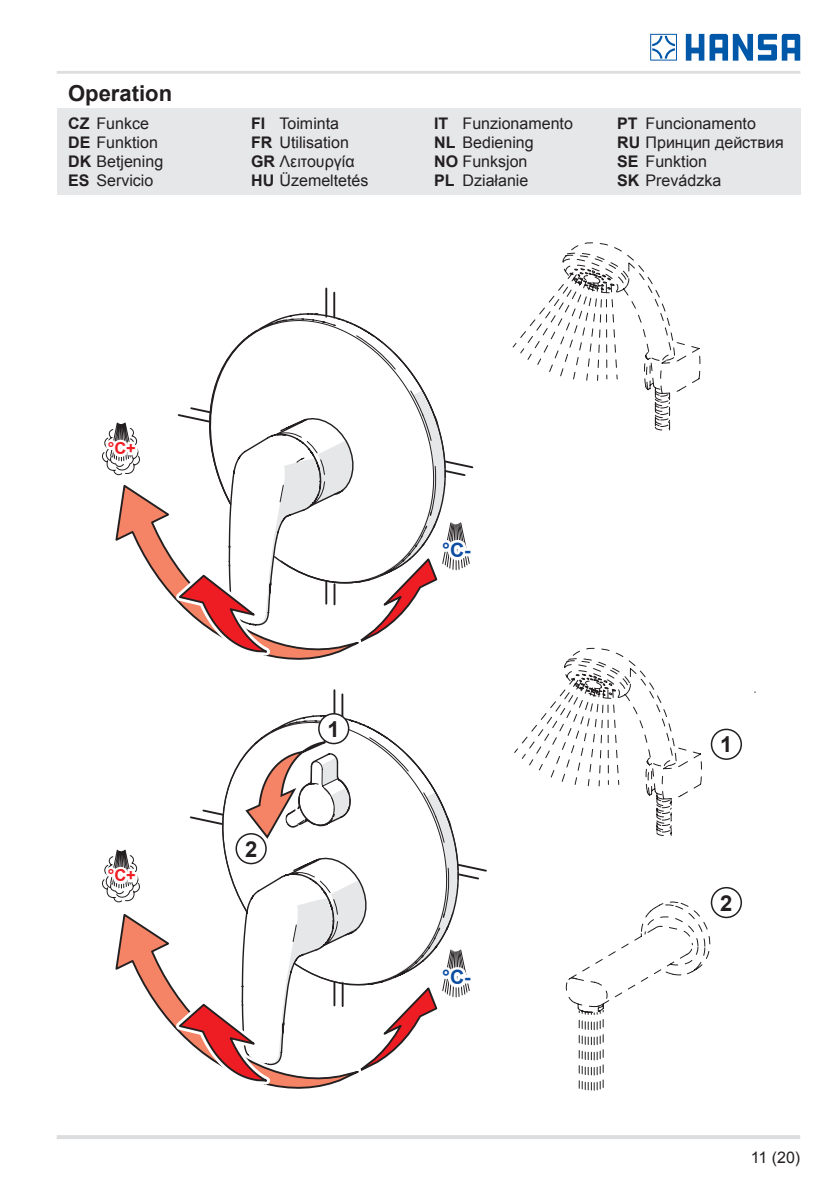
<style>
.page{position:relative;width:840px;height:1191px;background:#fff}
.page>*{position:absolute;margin:0;border:0;box-sizing:border-box;transform-origin:0 0}
.t1{font:700 22px "Arial";color:#231f20}
.t2{font:700 19.6px "Arial";color:#0d4da1}
.t3{font:700 16.4px "Arial";color:#ee1d23}
.t4{font:16px/19.2px "Arial";color:#231f20}
.s1{font-weight:700}
</style>
<div class="page">
<div style="left:710px;top:887px;width:31px;height:31px;border:2px solid #231f20;border-radius:50%"></div>
<div style="left:710px;top:728px;width:31px;height:32px;border:2px solid #231f20;border-radius:50%"></div>
<hr style="left:341px;top:694px;width:2px;height:25px;background:#231f20">
<svg style="left:514px;top:647px;width:187px;height:189px"></svg>
<svg style="left:565px;top:901px;width:145px;height:190px"></svg>
<svg style="left:512px;top:242px;width:188px;height:189px"></svg>
<svg style="left:260px;top:689px;width:75px;height:49px"></svg>
<svg style="left:115px;top:484px;width:49px;height:103px"></svg>
<svg style="left:115px;top:914px;width:49px;height:102px"></svg>
<div style="left:319px;top:714px;width:29px;height:29px;background:#fff;border-radius:50%"></div>
<div style="left:318px;top:713px;width:31px;height:31px;border:2px solid #231f20;border-radius:50%"></div>
<svg style="left:102px;top:849px;width:38px;height:54px"></svg>
<svg style="left:102px;top:422px;width:38px;height:54px"></svg>
<svg style="left:164px;top:738px;width:323px;height:351px"></svg>
<svg style="left:164px;top:287px;width:310px;height:373px"></svg>
<hr style="left:57px;top:1135px;width:742px;height:4px;background:#dcdddf">
<hr style="left:57px;top:71px;width:742px;height:4px;background:#dcdddf">
<svg style="left:650px;top:34px;width:26px;height:27px"></svg>
<svg style="left:685px;top:34px;width:114px;height:27px"></svg>
<div style="left:57px;top:74px;width:742px;height:121px;background:#e6e7e9"></div>
<div style="left:57px;top:74px;width:742px;height:33px;background:#fff"></div>
<h1 class="t1" style="left:68px;top:79px;width:105px">Operation</h1>
<p class="t4" style="left:68px;top:114px;width:97px"><span class="s1">CZ</span> Funkce<br><span class="s1">DE</span> Funktion<br><span class="s1">DK</span> Betjening<br><span class="s1">ES</span> Servicio</p>
<p class="t4" style="left:251px;top:114px;width:119px"><span class="s1">FI</span> Toiminta<br><span class="s1">FR</span> Utilisation<br><span class="s1">GR</span> Λειτουργία<br><span class="s1">HU</span> Üzemeltetés</p>
<p class="t4" style="left:434px;top:114px;width:140px"><span class="s1">IT</span> Funzionamento<br><span class="s1">NL</span> Bediening<br><span class="s1">NO</span> Funksjon<br><span class="s1">PL</span> Działanie</p>
<p class="t4" style="left:617px;top:114px;width:168px"><span class="s1">PT</span> Funcionamento<br><span class="s1">RU</span> Принцип действия<br><span class="s1">SE</span> Funktion<br><span class="s1">SK</span> Prevádzka</p>
<p class="t3" style="left:108px;top:437px;width:30px">°C+</p>
<p class="t3" style="left:108px;top:864px;width:30px">°C+</p>
<p class="t1" style="left:245px;top:834px;width:14px">2</p>
<p class="t1" style="left:327px;top:714px;width:14px">1</p>
<p class="t2" style="left:442px;top:537px;width:30px">°C-</p>
<p class="t2" style="left:442px;top:964px;width:30px">°C-</p>
<p class="t1" style="left:719px;top:730px;width:14px">1</p>
<p class="t1" style="left:719px;top:888px;width:14px">2</p>
<p class="t4" style="left:750px;top:1147px;width:51px">11 (20)</p>
</div>
